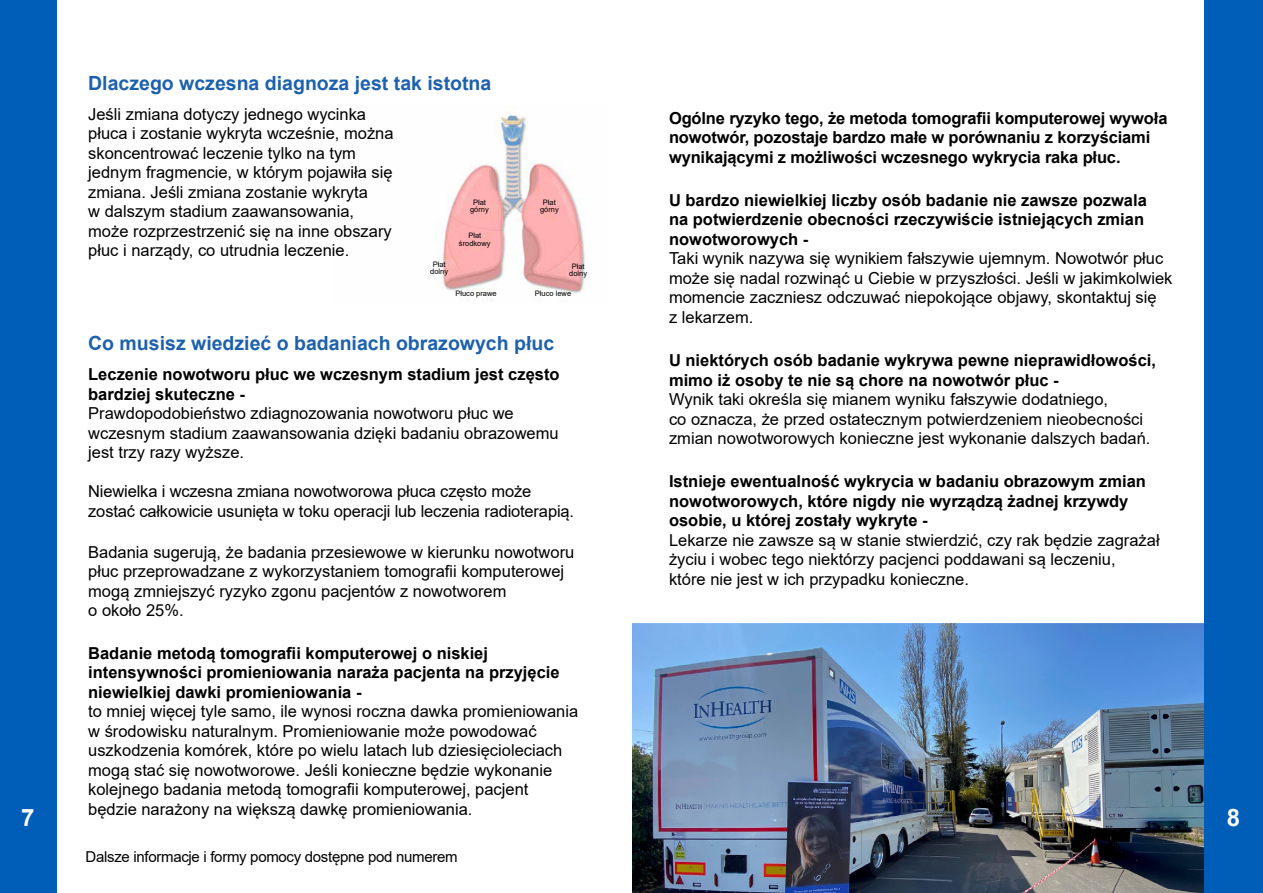
<style>
.page{position:relative;width:1263px;height:893px;background:#fff}
.page>*{position:absolute;margin:0;border:0;box-sizing:border-box;transform-origin:0 0}
.t1{font:700 24px "Arial";color:#fff}
.t2{font:700 19.5px "Arial";color:#1d61ae}
.t3{font:16.5px/19.5px "Arial";color:#000}
.t4{font:700 16.5px/19.5px "Arial";color:#000}
.t5{font:15px "Arial";letter-spacing:-.02em;color:#000}
.t6{font:7.5px/7.5px "Arial";color:#000;text-align:center}
</style>
<div class="page">
<img style="left:633px;top:623px;width:571px;height:270px">
<div style="left:0;top:0;width:57px;height:893px;background:#005eb8"></div>
<div style="left:1204px;top:0;width:59px;height:893px;background:#005eb8"></div>
<img style="left:437px;top:115px;width:148px;height:187px">
<p class="t2" style="left:88px;top:69px;width:405px">Dlaczego wczesna diagnoza jest tak istotna</p>
<p class="t3" style="left:88px;top:104px;width:307px">Jeśli zmiana dotyczy jednego wycinka płuca i zostanie wykryta wcześnie, można skoncentrować leczenie tylko na tym jednym fragmencie, w którym pojawiła się zmiana. Jeśli zmiana zostanie wykryta<br>w dalszym stadium zaawansowania, może rozprzestrzenić się na inne obszary płuc i narządy, co utrudnia leczenie.</p>
<p class="t4" style="left:669px;top:109px;width:500px">Ogólne ryzyko tego, że metoda tomografii komputerowej wywoła nowotwór, pozostaje bardzo małe w porównaniu z korzyściami wynikającymi z możliwości wczesnego wykrycia raka płuc.</p>
<p class="t4" style="left:669px;top:191px;width:479px">U bardzo niewielkiej liczby osób badanie nie zawsze pozwala na potwierdzenie obecności rzeczywiście istniejących zmian nowotworowych -</p>
<p class="t3" style="left:669px;top:249px;width:505px">Taki wynik nazywa się wynikiem fałszywie ujemnym. Nowotwór płuc może się nadal rozwinąć u Ciebie w przyszłości. Jeśli w jakimkolwiek momencie zaczniesz odczuwać niepokojące objawy, skontaktuj się<br>z lekarzem.</p>
<p class="t4" style="left:669px;top:351px;width:488px">U niektórych osób badanie wykrywa pewne nieprawidłowości, mimo iż osoby te nie są chore na nowotwór płuc -</p>
<p class="t3" style="left:669px;top:389px;width:483px">Wynik taki określa się mianem wyniku fałszywie dodatniego,<br>co oznacza, że przed ostatecznym potwierdzeniem nieobecności zmian nowotworowych konieczne jest wykonanie dalszych badań.</p>
<p class="t4" style="left:669px;top:472px;width:478px">Istnieje ewentualność wykrycia w badaniu obrazowym zmian nowotworowych, które nigdy nie wyrządzą żadnej krzywdy osobie, u której zostały wykryte -</p>
<p class="t3" style="left:669px;top:530px;width:492px">Lekarze nie zawsze są w stanie stwierdzić, czy rak będzie zagrażał życiu i wobec tego niektórzy pacjenci poddawani są leczeniu,<br>które nie jest w ich przypadku konieczne.</p>
<p class="t6" style="left:540px;top:198px;width:20px">Płat górny</p>
<p class="t6" style="left:470px;top:198px;width:20px">Płat górny</p>
<p class="t6" style="left:459px;top:232px;width:33px">Płat środkowy</p>
<p class="t6" style="left:430px;top:260px;width:19px">Płat dolny</p>
<p class="t6" style="left:569px;top:262px;width:19px">Płat dolny</p>
<p class="t6" style="left:455px;top:290px;width:43px">Płuco prawe</p>
<p class="t6" style="left:535px;top:290px;width:38px">Płuco lewe</p>
<p class="t2" style="left:88px;top:329px;width:467px">Co musisz wiedzieć o badaniach obrazowych płuc</p>
<p class="t4" style="left:88px;top:365px;width:473px">Leczenie nowotworu płuc we wczesnym stadium jest często bardziej skuteczne -</p>
<p class="t3" style="left:88px;top:404px;width:472px">Prawdopodobieństwo zdiagnozowania nowotworu płuc we wczesnym stadium zaawansowania dzięki badaniu obrazowemu jest trzy razy wyższe.</p>
<p class="t3" style="left:88px;top:482px;width:487px">Niewielka i wczesna zmiana nowotworowa płuca często może zostać całkowicie usunięta w toku operacji lub leczenia radioterapią.</p>
<p class="t3" style="left:88px;top:542px;width:488px">Badania sugerują, że badania przesiewowe w kierunku nowotworu płuc przeprowadzane z wykorzystaniem tomografii komputerowej mogą zmniejszyć ryzyko zgonu pacjentów z nowotworem<br>o około 25%.</p>
<p class="t4" style="left:88px;top:643px;width:473px">Badanie metodą tomografii komputerowej o niskiej intensywności promieniowania naraża pacjenta na przyjęcie niewielkiej dawki promieniowania -</p>
<p class="t3" style="left:88px;top:702px;width:492px">to mniej więcej tyle samo, ile wynosi roczna dawka promieniowania w środowisku naturalnym. Promieniowanie może powodować uszkodzenia komórek, które po wielu latach lub dziesięcioleciach mogą stać się nowotworowe. Jeśli konieczne będzie wykonanie kolejnego badania metodą tomografii komputerowej, pacjent będzie narażony na większą dawkę promieniowania.</p>
<p class="t5" style="left:86px;top:846px;width:374px">Dalsze informacje i formy pomocy dostępne pod numerem</p>
<h1 class="t1" style="left:21px;top:801px;width:15px">7</h1>
<h1 class="t1" style="left:1227px;top:801px;width:15px">8</h1>
</div>
